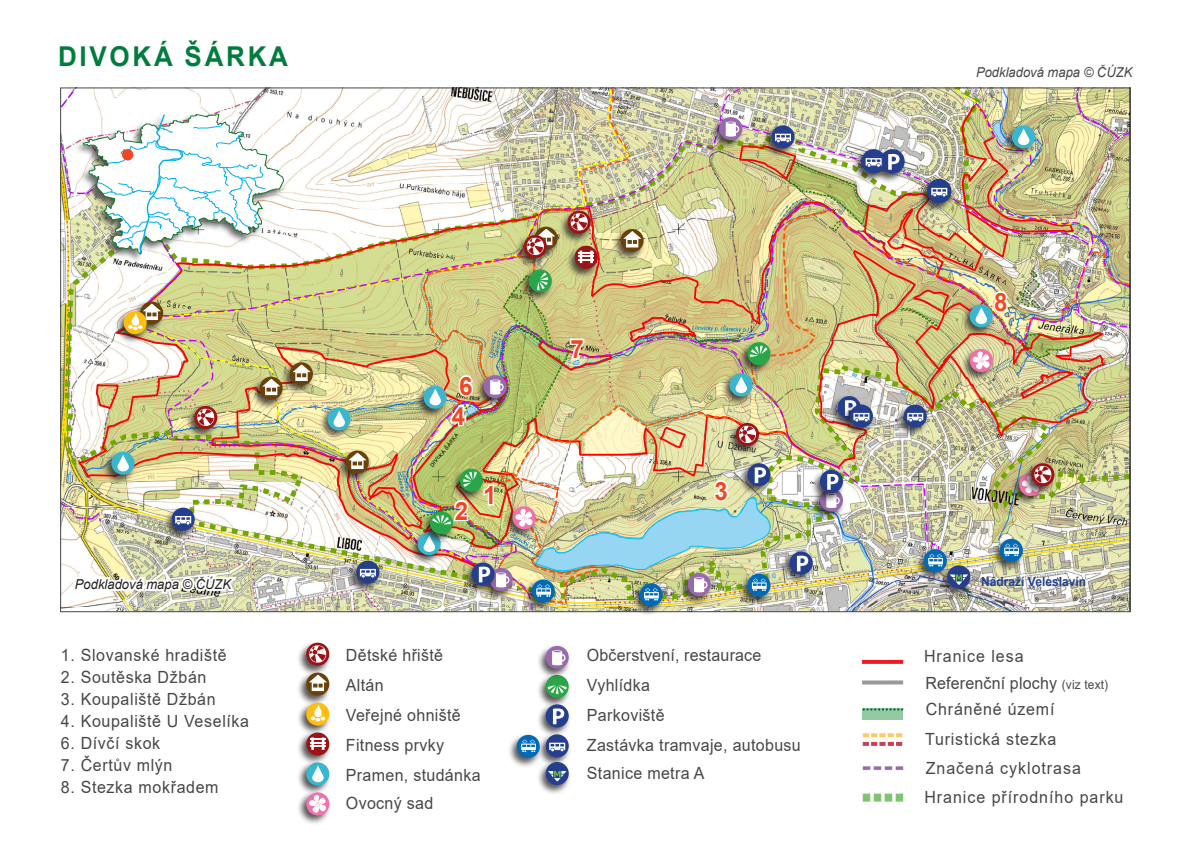
<style>
.page{position:relative;width:1191px;height:851px;background:#fff}
.page>*{position:absolute;margin:0;border:0;box-sizing:border-box;transform-origin:0 0}
.t1{font:700 27.2px "Arial";letter-spacing:.105em;color:#007d3e;scale:.95 1}
.t2{font:700 25.2px "Arial";color:#ef4722;scale:.95 1}
.t3{font:16.8px "Arial";letter-spacing:.04em;color:#464748;scale:.95 1}
.t4{font:16.8px "Arial";letter-spacing:.02em;color:#464748;scale:.95 1}
.t5{font:16.8px "Arial";letter-spacing:.06em;color:#464748;scale:.95 1}
.t6{font:16.8px "Arial";letter-spacing:.01em;color:#464748;scale:.95 1}
.t7{font:italic 13.6px "Arial";color:#231f20;scale:.95 1}
.t8{font:italic 13.6px "Arial";color:#464748;scale:.95 1}
.t9{font:700 12.6px "Arial";color:#253f8e;scale:.95 1}
.t10{font:700 12.2px "Arial";letter-spacing:-.01em;color:#000}
.s1{font-size:12.6px}
</style>
<div class="page">
<div style="left:296px;top:640px;width:35px;height:36px;background:#231f20;opacity:.75"></div>
<div style="left:296px;top:670px;width:36px;height:35px;background:#231f20;opacity:.75"></div>
<svg style="left:306px;top:672px;width:23px;height:23px"></svg>
<svg style="left:309px;top:674px;width:18px;height:17px"></svg>
<div style="left:536px;top:673px;width:35px;height:35px;background:#231f20;opacity:.75"></div>
<div style="left:545px;top:674px;width:24px;height:24px;background:#28a649;border-radius:50%"></div>
<svg style="left:547px;top:685px;width:20px;height:9px"></svg>
<div style="left:536px;top:732px;width:35px;height:35px;background:#231f20;opacity:.75"></div>
<div style="left:545px;top:734px;width:24px;height:23px;background:#253f8e;border-radius:50%"></div>
<svg style="left:549px;top:742px;width:16px;height:9px"></svg>
<div style="left:507px;top:732px;width:35px;height:36px;background:#231f20;opacity:.75"></div>
<div style="left:517px;top:734px;width:23px;height:23px;background:#016ab6;border-radius:50%"></div>
<svg style="left:521px;top:739px;width:15px;height:13px"></svg>
<div style="left:296px;top:700px;width:36px;height:35px;background:#231f20;opacity:.75"></div>
<svg style="left:306px;top:702px;width:23px;height:23px"></svg>
<svg style="left:311px;top:704px;width:14px;height:17px"></svg>
<div style="left:296px;top:760px;width:36px;height:35px;background:#231f20;opacity:.75"></div>
<div style="left:306px;top:762px;width:23px;height:23px;background:#3ab6cf;border-radius:50%"></div>
<div style="left:312px;top:773px;width:12px;height:9px;background:#fff;border-radius:50%"></div>
<svg style="left:313px;top:765px;width:10px;height:10px"></svg>
<div style="left:296px;top:730px;width:36px;height:35px;background:#231f20;opacity:.75"></div>
<div style="left:306px;top:732px;width:23px;height:23px;background:#9c1418;border-radius:50%"></div>
<svg style="left:310px;top:737px;width:16px;height:12px"></svg>
<div style="left:536px;top:760px;width:35px;height:35px;background:#231f20;opacity:.75"></div>
<svg style="left:545px;top:761px;width:24px;height:24px"></svg>
<svg style="left:548px;top:770px;width:18px;height:11px"></svg>
<svg style="left:862px;top:733px;width:40px;height:12px"></svg>
<svg style="left:862px;top:680px;width:41px;height:4px"></svg>
<svg style="left:862px;top:710px;width:41px;height:9px"></svg>
<svg style="left:862px;top:708px;width:41px;height:2px"></svg>
<div style="left:536px;top:643px;width:35px;height:36px;background:#231f20;opacity:.75"></div>
<svg style="left:545px;top:645px;width:24px;height:23px"></svg>
<div style="left:536px;top:702px;width:35px;height:35px;background:#231f20;opacity:.75"></div>
<div style="left:545px;top:704px;width:24px;height:23px;background:#253f8e;border-radius:50%"></div>
<svg style="left:553px;top:708px;width:11px;height:16px"></svg>
<svg style="left:862px;top:766px;width:41px;height:3px"></svg>
<svg style="left:862px;top:793px;width:41px;height:8px"></svg>
<div style="left:296px;top:790px;width:36px;height:35px;background:#231f20;opacity:.75"></div>
<svg style="left:306px;top:792px;width:23px;height:23px"></svg>
<svg style="left:309px;top:794px;width:18px;height:19px"></svg>
<img style="left:61px;top:88px;width:1069px;height:577px">
<p class="t1" style="left:58px;top:37px;width:243px">DIVOKÁ ŠÁRKA</p>
<p class="t2" style="left:459px;top:368px;width:16px">6</p>
<p class="t2" style="left:452px;top:398px;width:16px">4</p>
<p class="t2" style="left:455px;top:493px;width:16px">2</p>
<p class="t2" style="left:483px;top:477px;width:16px">1</p>
<p class="t2" style="left:570px;top:331px;width:16px">7</p>
<p class="t2" style="left:714px;top:473px;width:16px">3</p>
<p class="t8" style="left:976px;top:63px;width:166px">Podkladová mapa © ČÚZK</p>
<p class="t2" style="left:994px;top:284px;width:16px">8</p>
<p class="t7" style="left:75px;top:575px;width:166px">Podkladová mapa © ČÚZK</p>
<p class="t9" style="left:981px;top:572px;width:112px">Nádraží Veleslavín</p>
<p class="t3" style="left:61px;top:643px;width:176px">1. Slovanské hradiště</p>
<p class="t3" style="left:61px;top:665px;width:155px">2. Soutěska Džbán</p>
<p class="t3" style="left:61px;top:687px;width:164px">3. Koupaliště Džbán</p>
<p class="t3" style="left:61px;top:709px;width:200px">4. Koupaliště U Veselíka</p>
<p class="t3" style="left:61px;top:731px;width:106px">6. Dívčí skok</p>
<p class="t3" style="left:61px;top:753px;width:119px">7. Čertův mlýn</p>
<p class="t3" style="left:61px;top:775px;width:167px">8. Stezka mokřadem</p>
<p class="t10" style="left:71px;top:767px;width:51px">125 250</p>
<p class="t4" style="left:346px;top:643px;width:104px">Dětské hřiště</p>
<p class="t3" style="left:346px;top:673px;width:41px">Altán</p>
<p class="t4" style="left:346px;top:703px;width:122px">Veřejné ohniště</p>
<p class="t4" style="left:346px;top:733px;width:105px">Fitness prvky</p>
<p class="t4" style="left:346px;top:763px;width:143px">Pramen, studánka</p>
<p class="t4" style="left:346px;top:791px;width:93px">Ovocný sad</p>
<p class="t6" style="left:587px;top:643px;width:185px">Občerstvení, restaurace</p>
<p class="t5" style="left:924px;top:644px;width:106px">Hranice lesa</p>
<p class="t4" style="left:587px;top:673px;width:68px">Vyhlídka</p>
<p class="t4" style="left:587px;top:703px;width:83px">Parkoviště</p>
<p class="t4" style="left:587px;top:733px;width:226px">Zastávka tramvaje, autobusu</p>
<p class="t4" style="left:587px;top:761px;width:125px">Stanice metra A</p>
<p class="t6" style="left:925px;top:671px;width:194px">Referenční plochy <span class="s1">(viz text)</span></p>
<p class="t3" style="left:926px;top:697px;width:137px">Chráněné území</p>
<p class="t3" style="left:925px;top:727px;width:140px">Turistická stezka</p>
<p class="t5" style="left:926px;top:756px;width:165px">Značená cyklotrasa</p>
<p class="t5" style="left:924px;top:785px;width:211px">Hranice přírodního parku</p>
</div>
